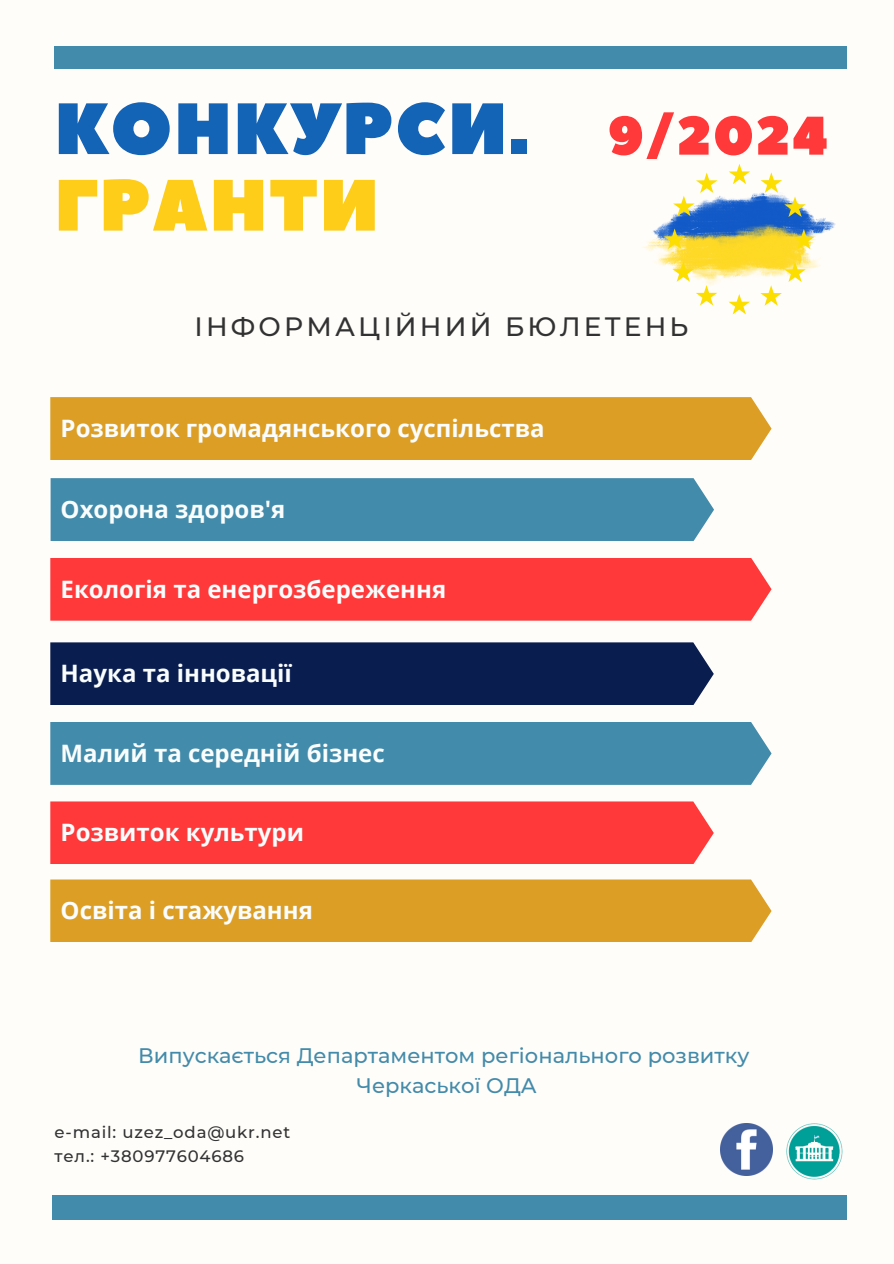
<style>
.page{position:relative;width:894px;height:1264px;background:#fff}
.page>*{position:absolute;margin:0;border:0;box-sizing:border-box;transform-origin:0 0}
.t1{font:72.45px/76.5px "Peace Sans";letter-spacing:.02em;color:#1363b6}
.t2{font:54.3px "Peace Sans";color:#ff3939}
.t3{font:500 26.4px "Montserrat";letter-spacing:.12em;color:#323232}
.t4{font:700 24px "Open Sans";color:#fafdfd}
.t5{font:500 21px/30.3px "Montserrat";color:#438baa;text-align:center}
.t6{font:500 16.5px "Montserrat";letter-spacing:.05em;color:#323232}
.s1{color:#fdcd19}
</style>
<div class="page">
<div style="left:0;top:0;width:893px;height:1263px;background:#fffdfa"></div>
<div style="left:54px;top:46px;width:792px;height:23px;background:#438baa"></div>
<div style="left:53px;top:1195px;width:793px;height:24px;background:#438baa"></div>
<div style="left:50px;top:397px;width:721px;height:63px;background:#dc9e25"></div>
<div style="left:51px;top:478px;width:662px;height:63px;background:#438baa"></div>
<div style="left:50px;top:558px;width:721px;height:62px;background:#ff3939"></div>
<div style="left:50px;top:642px;width:663px;height:63px;background:#091d4f"></div>
<div style="left:50px;top:722px;width:721px;height:63px;background:#438baa"></div>
<div style="left:50px;top:801px;width:663px;height:63px;background:#ff3939"></div>
<div style="left:50px;top:879px;width:721px;height:63px;background:#dc9e25"></div>
<img style="left:720px;top:1123px;width:52px;height:52px">
<img style="left:786px;top:1123px;width:56px;height:56px">
<img style="left:643px;top:193px;width:191px;height:90px">
<svg style="left:729px;top:164px;width:21px;height:20px"></svg>
<svg style="left:760px;top:172px;width:45px;height:45px"></svg>
<svg style="left:792px;top:229px;width:22px;height:20px"></svg>
<svg style="left:760px;top:261px;width:45px;height:45px"></svg>
<svg style="left:728px;top:294px;width:21px;height:20px"></svg>
<svg style="left:672px;top:261px;width:45px;height:44px"></svg>
<svg style="left:663px;top:228px;width:22px;height:21px"></svg>
<svg style="left:673px;top:172px;width:44px;height:44px"></svg>
<p class="t1" style="left:54px;top:93px;width:476px">КОНКУРСИ.<br><span class="s1">ГРАНТИ</span></p>
<p class="t2" style="left:607px;top:100px;width:221px">9/2024</p>
<p class="t3" style="left:194px;top:310px;width:495px">ІНФОРМАЦІЙНИЙ БЮЛЕТЕНЬ</p>
<h4 class="t4" style="left:61px;top:411px;width:485px">Розвиток громадянського суспільства</h4>
<h4 class="t4" style="left:61px;top:492px;width:226px">Охорона здоров'я</h4>
<h5 class="t4" style="left:61px;top:572px;width:387px">Екологія та енергозбереження</h5>
<h4 class="t4" style="left:61px;top:656px;width:233px">Наука та інновації</h4>
<p class="t4" style="left:61px;top:736px;width:325px">Малий та середній бізнес</p>
<h4 class="t4" style="left:61px;top:815px;width:245px">Розвиток культури</h4>
<p class="t4" style="left:61px;top:893px;width:254px">Освіта і стажування</p>
<h3 class="t5" style="left:138px;top:1040px;width:612px">Випускається Департаментом регіонального розвитку<br>Черкаської ОДА</h3>
<h4 class="t6" style="left:54px;top:1121px;width:237px">е-mail: uzez_oda@ukr.net</h4>
<h4 class="t6" style="left:54px;top:1145px;width:191px">тел.: +380977604686</h4>
</div>
